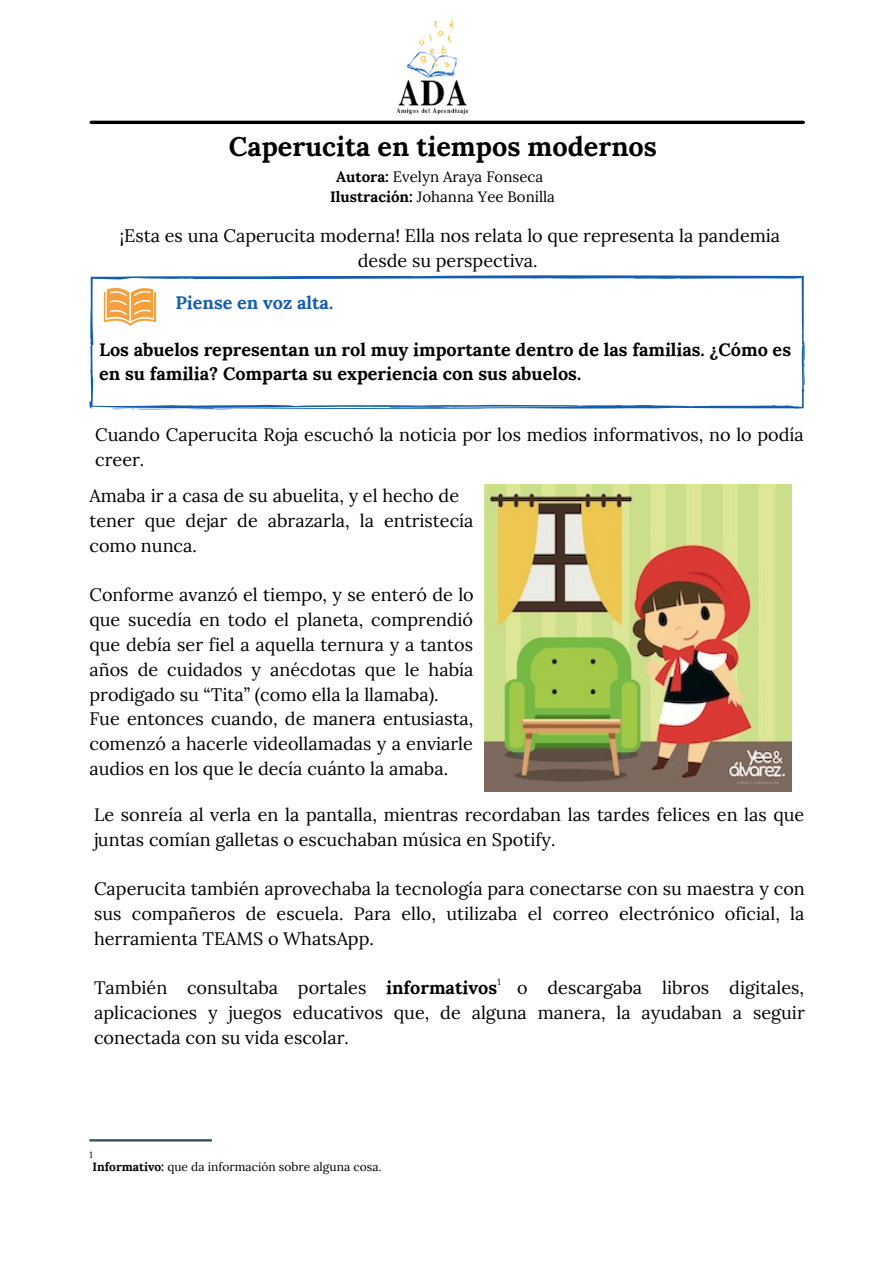
<style>
.page{position:relative;width:894px;height:1264px;background:#fff}
.page>*{position:absolute;margin:0;border:0;box-sizing:border-box;transform-origin:0 0}
.t1{font:700 27px "Lora";color:#000}
.t2{font:18px/24.8px "Lora";color:#000;text-align:justify}
.t3{font:700 18px/24.8px "Lora";color:#000}
.t4{font:700 18px "Lora";color:#145dae}
.t5{font:15px "Lora";color:#000}
.t6{font:12px "Lora";color:#000}
.t7{font:9px "Lora";color:#000}
.s1{font-weight:700}
</style>
<div class="page">
<img style="left:396px;top:20px;width:72px;height:101px">
<svg style="left:89px;top:275px;width:715px;height:135px"></svg>
<img style="left:99px;top:275px;width:63px;height:63px">
<img style="left:484px;top:484px;width:307px;height:307px">
<hr style="left:91px;top:121px;width:712px;height:3px;background:#000">
<svg style="left:89px;top:1139px;width:123px;height:2px"></svg>
<p class="t1" style="left:229px;top:129px;width:429px">Caperucita en tiempos modernos</p>
<p class="t5" style="left:336px;top:167px;width:208px"><span class="s1">Autora:</span> Evelyn Araya Fonseca</p>
<p class="t5" style="left:330px;top:187px;width:226px"><span class="s1">Ilustración:</span> Johanna Yee Bonilla</p>
<p class="t2" style="left:120px;top:223px;width:661px;text-align:center">¡Esta es una Caperucita moderna! Ella nos relata lo que representa la pandemia desde su perspectiva.</p>
<p class="t4" style="left:175px;top:291px;width:159px">Piense en voz alta.</p>
<p class="t3" style="left:99px;top:337px;width:693px">Los abuelos representan un rol muy importante dentro de las familias. ¿Cómo es en su familia? Comparta su experiencia con sus abuelos.</p>
<p class="t2" style="left:95px;top:422px;width:710px">Cuando Caperucita Roja escuchó la noticia por los medios informativos, no lo podía creer.</p>
<p class="t2" style="left:89px;top:483px;width:371px">Amaba ir a casa de su abuelita, y el hecho de</p>
<p class="t2" style="left:89px;top:508px;width:385px">tener que dejar de abrazarla, la entristecía como nunca.</p>
<p class="t2" style="left:89px;top:582px;width:386px">Conforme avanzó el tiempo, y se enteró de lo que sucedía en todo el planeta, comprendió que debía ser fiel a aquella ternura y a tantos años de cuidados y anécdotas que le había prodigado su “Tita” (como ella la llamaba).</p>
<p class="t2" style="left:89px;top:706px;width:385px">Fue entonces cuando, de manera entusiasta, comenzó a hacerle videollamadas y a enviarle audios en los que le decía cuánto la amaba.</p>
<p class="t2" style="left:94px;top:801px;width:711px">Le sonreía al verla en la pantalla, mientras recordaban las tardes felices en las que juntas comían galletas o escuchaban música en Spotify.</p>
<p class="t2" style="left:94px;top:876px;width:712px">Caperucita también aprovechaba la tecnología para conectarse con su maestra y con sus compañeros de escuela. Para ello, utilizaba el correo electrónico oficial, la herramienta TEAMS o WhatsApp.</p>
<p class="t2" style="left:94px;top:975px;width:712px">También consultaba portales <span class="s1">informativos</span> o descargaba libros digitales, aplicaciones y juegos educativos que, de alguna manera, la ayudaban a seguir conectada con su vida escolar.</p>
<p class="t7" style="left:497px;top:976px;width:5px">1</p>
<p class="t7" style="left:89px;top:1148px;width:5px">1</p>
<p class="t6" style="left:92px;top:1158px;width:290px"><span class="s1">Informativo:</span> que da información sobre alguna cosa.</p>
</div>
